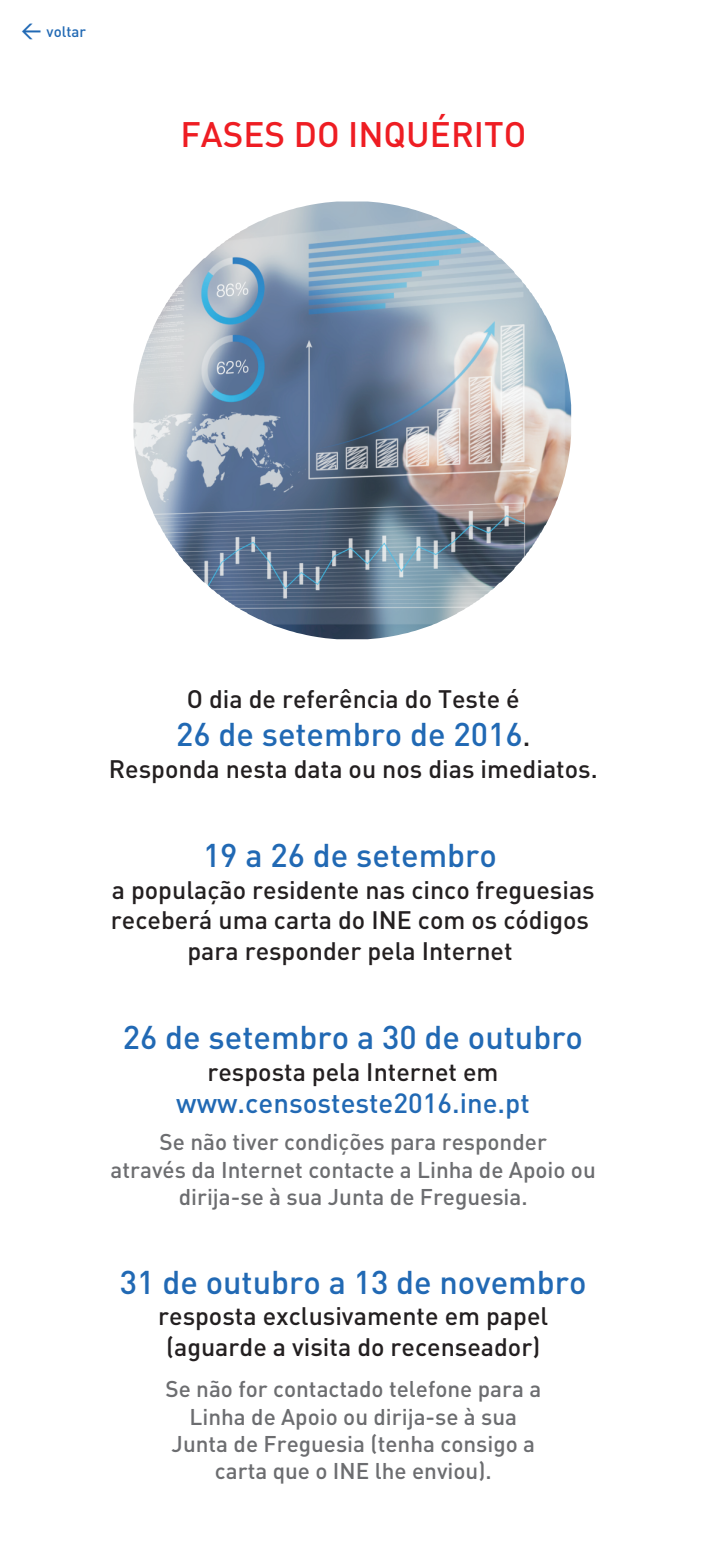
<style>
.page{position:relative;width:709px;height:1560px;background:#fff}
.page>*{position:absolute;margin:0;border:0;box-sizing:border-box;transform-origin:0 0}
.t1{font:500 35px "DIN";color:#ee1d23}
.t2{font:500 32.5px "DIN";color:#2169b4}
.t3{font:500 27.5px "DIN";color:#2169b4}
.t4{font:500 27.5px "DIN";color:#231f20}
.t5{font:500 25px/30.2px "DIN";color:#231f20;text-align:center}
.t6{font:500 22.5px/27.2px "DIN";color:#6c6d70;text-align:center}
.t7{font:500 15px "DIN";color:#2169b4}
.s1{font-size:20px}
</style>
<div class="page">
<img style="left:133px;top:202px;width:438px;height:437px">
<p class="t7" style="left:21px;top:27px;width:66px"><span class="s1">&lt;</span> voltar</p>
<h1 class="t1" style="left:180px;top:122px;width:347px">FASES DO INQUÉRITO</h1>
<p class="t5" style="left:187px;top:687px;width:334px">O dia de referência do Teste é</p>
<h2 class="t2" style="left:176px;top:722px;width:348px">26 de setembro de 2016</h2>
<p class="t4" style="left:523px;top:726px;width:9px">.</p>
<p class="t5" style="left:109px;top:756px;width:490px">Responda nesta data ou nos dias imediatos.</p>
<h2 class="t2" style="left:203px;top:843px;width:295px">19 a 26 de setembro</h2>
<p class="t5" style="left:111px;top:877px;width:485px">a população residente nas cinco freguesias receberá uma carta do INE com os códigos para responder pela Internet</p>
<h2 class="t2" style="left:123px;top:1025px;width:462px">26 de setembro a 30 de outubro</h2>
<p class="t5" style="left:207px;top:1058px;width:292px">resposta pela Internet em</p>
<p class="t3" style="left:176px;top:1093px;width:355px">www.censosteste2016.ine.pt</p>
<p class="t6" style="left:111px;top:1130px;width:487px">Se não tiver condições para responder<br>através da Internet contacte a Linha de Apoio ou dirija-se à sua Junta de Freguesia.</p>
<h2 class="t2" style="left:120px;top:1269px;width:468px">31 de outubro a 13 de novembro</h2>
<p class="t5" style="left:158px;top:1303px;width:391px">resposta exclusivamente em papel (aguarde a visita do recenseador)</p>
<p class="t6" style="left:165px;top:1377px;width:377px">Se não for contactado telefone para a<br>Linha de Apoio ou dirija-se à sua<br>Junta de Freguesia (tenha consigo a carta que o INE lhe enviou).</p>
</div>
